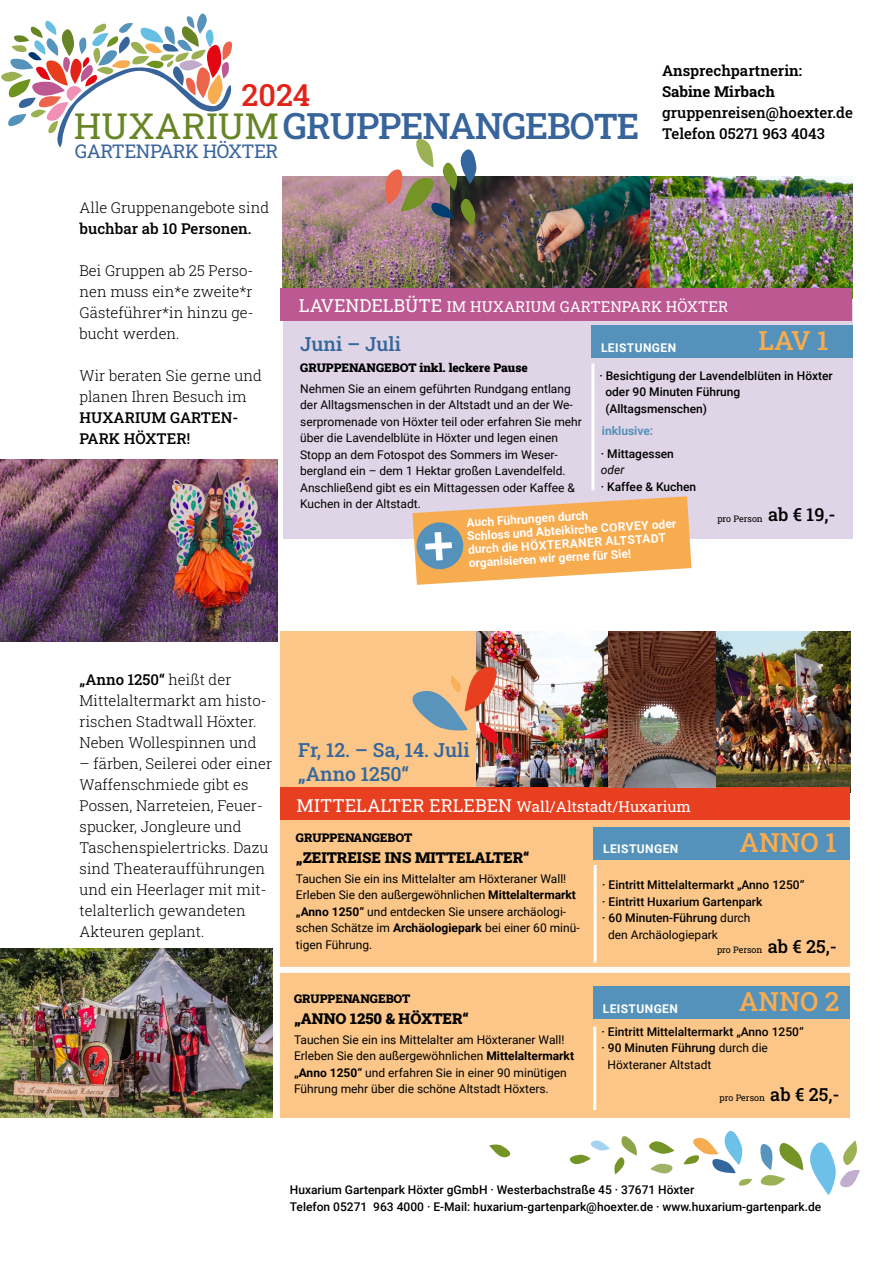
<style>
.page{position:relative;width:893px;height:1263px;background:#fff}
.page>*{position:absolute;margin:0;border:0;box-sizing:border-box;transform-origin:0 0}
.t1{font:500 36.3px "Roboto Slab";letter-spacing:-.03em;color:#38649c}
.t2{font:500 30.6px "Roboto Slab";color:#e42318}
.t3{font:500 26.55px "Roboto Slab";color:#f8ac50}
.t4{font:500 19.5px/24px "Roboto Slab";color:#33669c}
.t5{font:18.9px "Roboto Slab";letter-spacing:-.03em;color:#38649c}
.t6{font:300 15px/21px "Roboto Slab";color:#000}
.t7{font:500 15px/21px "Roboto Slab";color:#000}
.t8{font:15px "Roboto Slab";color:#fff}
.t9{font:900 15px "Roboto Slab";color:#000}
.t10{font:600 15px "Roboto Slab";color:#000}
.t11{font:700 15px "Roboto Slab";color:#000}
.t12{font:12px/16.5px "Roboto";color:#000}
.t13{font:500 12px/16.5px "Roboto";color:#000}
.t14{font:700 12px/13.5px "Roboto";letter-spacing:.035em;color:#fff}
.t15{font:900 12px "Roboto Slab";color:#000}
.t16{font:700 12px "Roboto";color:#5592bb}
.t17{font:italic 12px "Roboto";color:#000}
.t18{font:9px "Roboto Slab";color:#000}
.s1{font-weight:400;font-size:35.85px;color:#678525}
.s2{font-weight:600;font-size:35.4px}
.s3{font-family:"Roboto"}
.s4{font-size:18px}
.s5{font-weight:500;font-size:18px}
.s6{font-weight:500}
.s7{font-weight:700}
.s8{font-weight:400}
</style>
<div class="page">
<div style="left:283px;top:176px;width:569px;height:363px;background:#dfd5e6"></div>
<img style="left:283px;top:176px;width:168px;height:112px">
<div style="left:281px;top:631px;width:569px;height:487px;background:#fbc688"></div>
<img style="left:476px;top:631px;width:132px;height:156px">
<img style="left:0;top:459px;width:277px;height:183px">
<img style="left:0;top:949px;width:272px;height:169px">
<img style="left:715px;top:631px;width:135px;height:156px">
<svg style="left:1px;top:13px;width:231px;height:134px"></svg>
<img style="left:412px;top:663px;width:100px;height:92px">
<svg style="left:489px;top:1144px;width:22px;height:14px"></svg>
<svg style="left:684px;top:1131px;width:176px;height:64px"></svg>
<svg style="left:650px;top:1163px;width:23px;height:11px"></svg>
<svg style="left:569px;top:1136px;width:68px;height:38px"></svg>
<svg style="left:649px;top:1141px;width:25px;height:13px"></svg>
<img style="left:451px;top:176px;width:199px;height:112px">
<img style="left:650px;top:176px;width:202px;height:112px">
<div style="left:281px;top:288px;width:571px;height:32px;background:#bc5993"></div>
<div style="left:281px;top:787px;width:569px;height:33px;background:#e73f20"></div>
<div style="left:591px;top:325px;width:261px;height:33px;background:#5592bb"></div>
<hr style="left:591px;top:364px;width:3px;height:126px;background:#fff">
<div style="left:594px;top:827px;width:256px;height:33px;background:#5592bb"></div>
<hr style="left:594px;top:865px;width:3px;height:97px;background:#fff">
<div style="left:593px;top:986px;width:256px;height:33px;background:#5592bb"></div>
<div style="left:279px;top:967px;width:574px;height:6px;background:#fff"></div>
<hr style="left:593px;top:1026px;width:3px;height:84px;background:#fff">
<svg style="left:382px;top:139px;width:95px;height:88px"></svg>
<img style="left:608px;top:631px;width:107px;height:156px">
<svg style="left:412px;top:496px;width:279px;height:89px"></svg>
<h2 class="t2" style="left:242px;top:74px;width:70px">2024</h2>
<h1 class="t1" style="left:74px;top:101px;width:567px"><span class="s1">HUXARIUM</span>GRUPPENANGEBO<span class="s2">TE</span></h1>
<h3 class="t5" style="left:75px;top:138px;width:205px">GARTENPARK HÖXTER</h3>
<p class="t10" style="left:662px;top:60px;width:142px">Ansprechpartnerin:</p>
<p class="t11" style="left:662px;top:81px;width:115px">Sabine Mirbach</p>
<p class="t7" style="left:662px;top:102px;width:192px">gruppenreisen@hoexter.de<br>Telefon 05271 963 4043</p>
<p class="t6" style="left:80px;top:197px;width:191px">Alle Gruppenangebote sind</p>
<p class="t7" style="left:80px;top:218px;width:174px">buchbar ab 10 Personen.</p>
<p class="t6" style="left:80px;top:260px;width:175px;text-align:justify">Bei Gruppen ab 25 Perso&shy;nen muss ein*e zweite*r Gästeführer*in hinzu ge&shy;bucht werden.</p>
<p class="t6" style="left:80px;top:365px;width:184px">Wir beraten Sie gerne und planen Ihren Besuch im</p>
<p class="t7" style="left:80px;top:407px;width:160px">HUXARIUM GARTEN-<br>PARK HÖXTER<span class="s3">!</span></p>
<p class="t8" style="left:299px;top:296px;width:431px"><span class="s4">LAVENDELBÜTE</span> IM HUXARIUM GARTENPARK HÖXTER</p>
<h3 class="t3" style="left:759px;top:323px;width:72px">LAV 1</h3>
<h3 class="t4" style="left:300px;top:331px;width:102px">Juni – Juli</h3>
<p class="t15" style="left:300px;top:359px;width:229px">GRUPPENANGEBOT inkl. leckere Pause</p>
<p class="t12" style="left:300px;top:380px;width:283px">Nehmen Sie an einem geführten Rundgang entlang der Alltagsmenschen in der Altstadt und an der We&shy;serpromenade von Höxter teil oder erfahren Sie mehr über die Lavendelblüte in Höxter und legen einen Stopp an dem Fotospot des Sommers im Weser&shy;bergland ein – dem 1 Hektar großen Lavendelfeld.<br>Anschließend gibt es ein Mittagessen oder Kaffee &amp; Kuchen in der Altstadt.</p>
<p class="t14" style="left:601px;top:340px;width:77px">LEISTUNGEN</p>
<p class="t13" style="left:605px;top:367px;width:229px;text-indent:-6px">· Besichtigung der Lavendelblüten in Höxter oder 90 Minuten Führung (Alltagsmenschen)</p>
<p class="t16" style="left:602px;top:422px;width:53px">inklusive:</p>
<p class="t13" style="left:601px;top:445px;width:75px">· Mittagessen</p>
<p class="t17" style="left:601px;top:461px;width:25px">oder</p>
<p class="t13" style="left:601px;top:478px;width:97px">· Kaffee &amp; Kuchen</p>
<p class="t14" style="left:466px;top:516px;width:211px;rotate:-4deg">Auch Führungen durch<br>Schloss und Abteikirche CORVEY oder durch die HÖXTERANER ALTSTADT organisieren wir gerne für Sie!</p>
<p class="t18" style="left:717px;top:512px;width:120px">pro Person <span class="s5">ab € 19,-</span></p>
<p class="t6" style="left:80px;top:668px;width:188px"><span class="s6">„Anno 1250“</span> heißt der<br>Mittelaltermarkt am histo&shy;rischen Stadtwall Höxter.<br>Neben Wollespinnen und</p>
<p class="t6" style="left:80px;top:752px;width:194px">– färben, Seilerei oder einer<br>Waffenschmiede gibt es<br>Possen, Narreteien, Feuer&shy;spucker, Jongleure und<br>Taschenspielertricks. Dazu sind Theateraufführungen und ein Heerlager mit mit&shy;telalterlich gewandeten<br>Akteuren geplant.</p>
<h3 class="t4" style="left:298px;top:737px;width:173px">Fr, 12. – Sa, 14. Juli „Anno 1250“</h3>
<p class="t8" style="left:297px;top:796px;width:396px"><span class="s4">MITTELALTER ERLEBEN</span> Wall/Altstadt/Huxarium</p>
<p class="t15" style="left:296px;top:830px;width:118px">GRUPPENANGEBOT</p>
<p class="t9" style="left:296px;top:848px;width:235px">„ZEITREISE INS MITTELALTER“</p>
<p class="t12" style="left:296px;top:870px;width:285px">Tauchen Sie ein ins Mittelalter am Höxteraner Wall!<br>Erleben Sie den außergewöhnlichen <span class="s7">Mittelaltermarkt „Anno 1250“</span> und entdecken Sie unsere archäologi&shy;schen Schätze im <span class="s7">Archäologiepark</span> bei einer 60 minü&shy;tigen Führung.</p>
<p class="t15" style="left:294px;top:991px;width:118px">GRUPPENANGEBOT</p>
<p class="t9" style="left:294px;top:1008px;width:176px">„ANNO 1250 &amp; HÖXTER“</p>
<p class="t12" style="left:294px;top:1031px;width:282px">Tauchen Sie ein ins Mittelalter am Höxteraner Wall!<br>Erleben Sie den außergewöhnlichen <span class="s7">Mittelaltermarkt „Anno 1250“</span> und erfahren Sie in einer 90 minütigen Führung mehr über die schöne Altstadt Höxters.</p>
<p class="t14" style="left:603px;top:842px;width:77px">LEISTUNGEN</p>
<h3 class="t3" style="left:739px;top:824px;width:99px">ANNO 1</h3>
<p class="t13" style="left:602px;top:876px;width:204px">· Eintritt Mittelaltermarkt „Anno 1250“</p>
<p class="t13" style="left:602px;top:893px;width:162px">· Eintritt Huxarium Gartenpark</p>
<p class="t13" style="left:602px;top:909px;width:150px">· 60 Minuten-Führung <span class="s8">durch</span></p>
<p class="t12" style="left:608px;top:926px;width:111px">den Archäologiepark</p>
<p class="t18" style="left:717px;top:944px;width:121px">pro Person <span class="s5">ab € 25,-</span></p>
<p class="t14" style="left:603px;top:1001px;width:77px">LEISTUNGEN</p>
<h3 class="t3" style="left:739px;top:983px;width:102px">ANNO 2</h3>
<p class="t13" style="left:602px;top:1023px;width:204px">· Eintritt Mittelaltermarkt „Anno 1250“</p>
<p class="t13" style="left:602px;top:1039px;width:168px">· 90 Minuten Führung <span class="s8">durch die</span></p>
<p class="t12" style="left:607px;top:1056px;width:105px">Höxteraner Altstadt</p>
<p class="t18" style="left:720px;top:1092px;width:121px">pro Person <span class="s5">ab € 25,-</span></p>
<p class="t13" style="left:290px;top:1181px;width:533px">Huxarium Gartenpark Höxter gGmbH · Westerbachstraße 45 · 37671 Höxter<br>Telefon 05271 963 4000 · E-Mail: huxarium-gartenpark@hoexter.de · www.huxarium-gartenpark.de</p>
</div>
